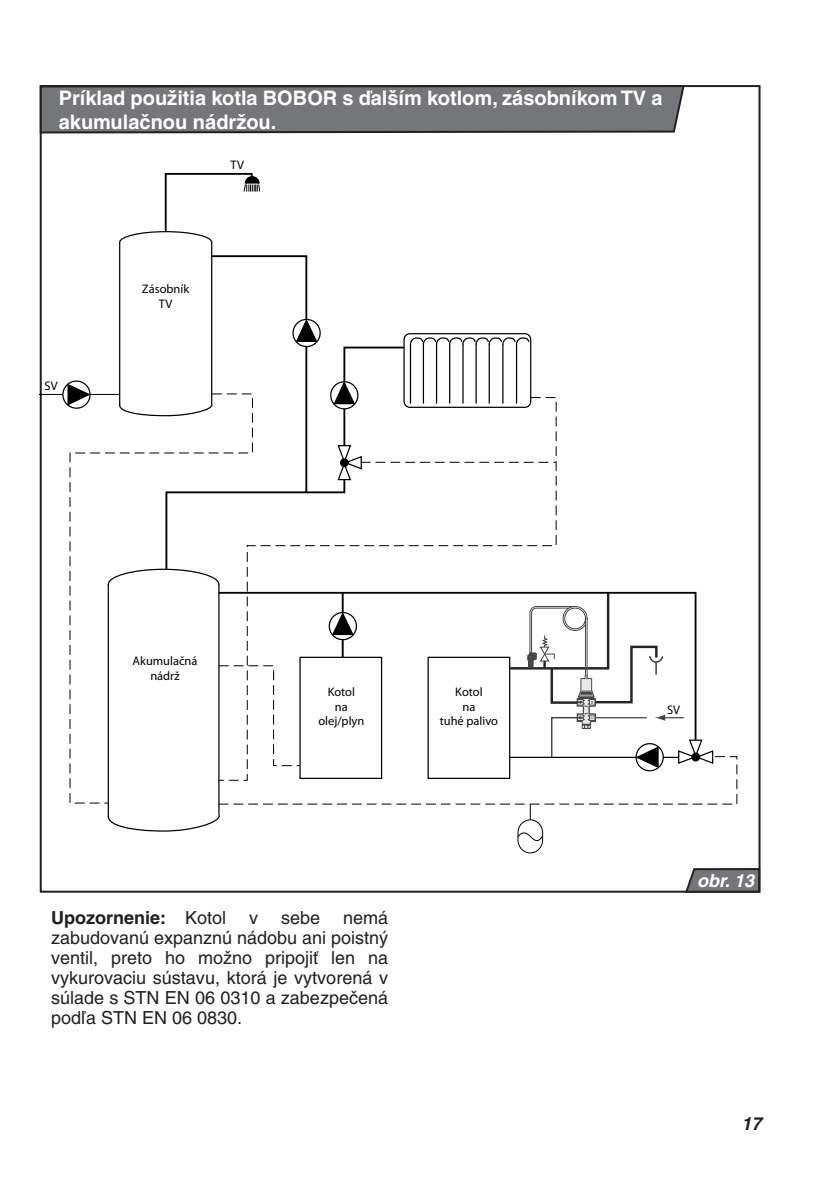
<style>
.page{position:relative;width:840px;height:1191px;background:#fff}
.page>*{position:absolute;margin:0;border:0;box-sizing:border-box;transform-origin:0 0}
.t1{font:700 20px/24px "Helvetica CE";color:#fff}
.t2{font:18px/20px "Helvetica CE";color:#231f20;text-align:justify}
.t3{font:700 18px "Helvetica CE";color:#231f20}
.t4{font:italic 700 18px "Helvetica CE";color:#fff}
.t5{font:italic 700 18px "Helvetica CE";color:#231f20}
.t6{font:12.4px/15px "Myriad Pro";color:#000;text-align:center}
.t7{font:4px "Helvetica CE";color:#454647}
.s1{font-weight:400}
</style>
<div class="page">
<svg style="left:683px;top:867px;width:78px;height:26px;background:#757577"></svg>
<svg style="left:39px;top:85px;width:646px;height:49px;background:#717174"></svg>
<svg style="left:260px;top:255px;width:48px;height:85px"></svg>
<div style="left:292px;top:319px;width:28px;height:28px;border:1px solid #000;border-radius:50%"></div>
<svg style="left:69px;top:393px;width:148px;height:411px"></svg>
<svg style="left:217px;top:397px;width:339px;height:171px"></svg>
<svg style="left:294px;top:319px;width:261px;height:175px"></svg>
<svg style="left:118px;top:172px;width:142px;height:245px"></svg>
<hr style="left:40px;top:394px;width:79px;height:1px;background:#000">
<svg style="left:63px;top:381px;width:27px;height:27px"></svg>
<div style="left:62px;top:380px;width:29px;height:29px;border:1px solid #000;border-radius:50%"></div>
<svg style="left:67px;top:383px;width:24px;height:23px"></svg>
<svg style="left:107px;top:568px;width:629px;height:285px"></svg>
<p class="t1" style="left:59px;top:87px;width:605px">Príklad použitia kotla BOBOR s ďalším kotlom, zásobníkom TV a akumulačnou nádržou.</p>
<p class="t6" style="left:45px;top:378px;width:15px">SV</p>
<p class="t6" style="left:230px;top:157px;width:15px">TV</p>
<p class="t6" style="left:142px;top:281px;width:49px">Zásobník<br>TV</p>
<p class="t6" style="left:132px;top:653px;width:66px">Akumulačná nádrž</p>
<p class="t6" style="left:318px;top:684px;width:48px">Kotol<br>na olej/plyn</p>
<p class="t6" style="left:439px;top:684px;width:60px">Kotol<br>na<br>tuhé palivo</p>
<p class="t2" style="left:51px;top:908px;width:338px;text-indent:292px">nemá zabudovanú expanznú nádobu ani poistný ventil, preto ho možno pripojiť len na vykurovaciu sústavu, ktorá je vytvorená v súlade s STN EN 06 0310 a zabezpečená podľa STN EN 06 0830.</p>
<p class="t3" style="left:51px;top:910px;width:176px">Upozornenie: <span class="s1">Kotol</span></p>
<p class="t2" style="left:249px;top:908px;width:10px">v</p>
<p class="t2" style="left:281px;top:908px;width:41px">sebe</p>
<p class="t7" style="left:590px;top:701px;width:4px">S</p>
<p class="t7" style="left:590px;top:716px;width:4px">C</p>
<p class="t6" style="left:666px;top:702px;width:15px">SV</p>
<p class="t4" style="left:696px;top:873px;width:62px">obr.13</p>
<p class="t5" style="left:741px;top:1116px;width:22px">17</p>
</div>
